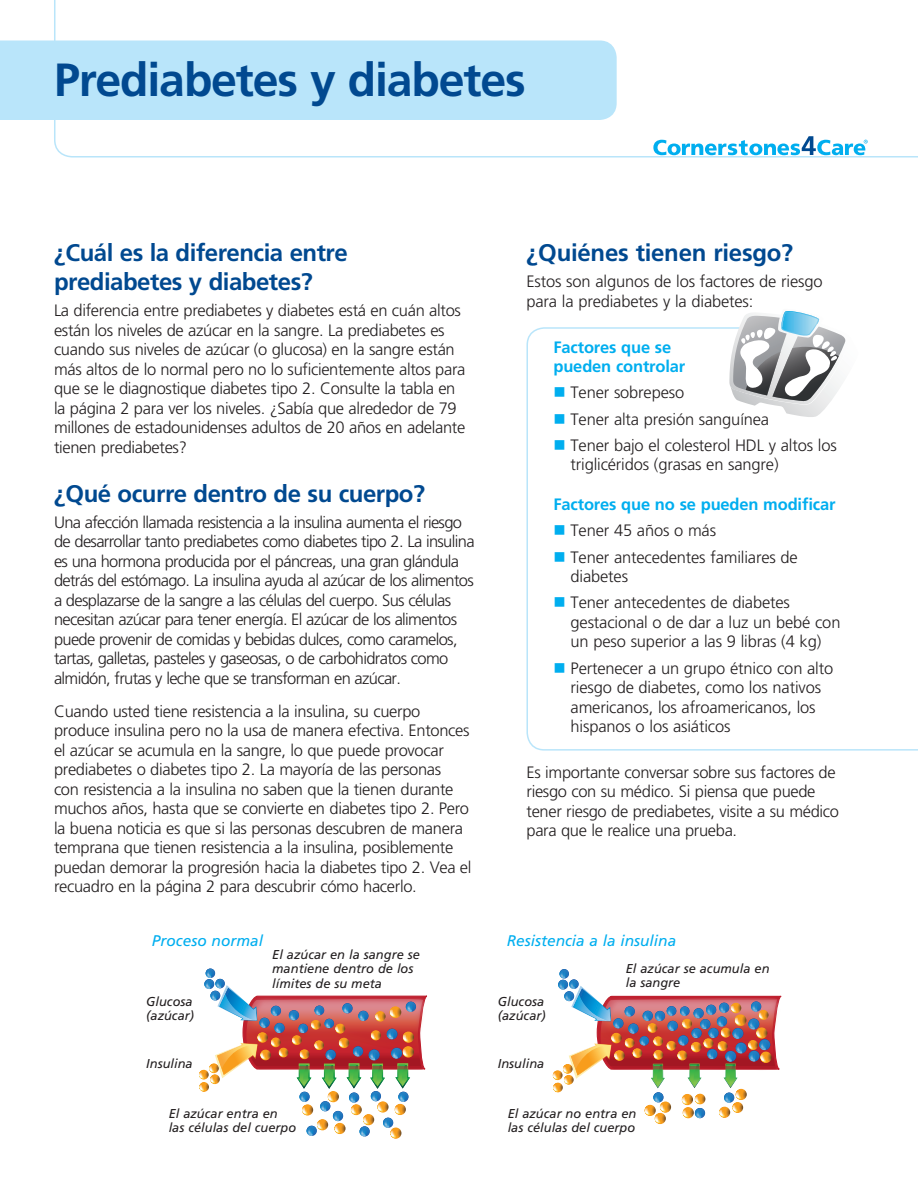
<style>
.page{position:relative;width:918px;height:1188px;background:#fff}
.page>*{position:absolute;margin:0;border:0;box-sizing:border-box;transform-origin:0 0}
.t1{font:700 46.5px "Frutiger";letter-spacing:-.025em;color:#014990}
.t2{font:700 24px/28.8px "Frutiger";letter-spacing:-.02em;color:#014990}
.t3{font:300 16.5px/19.5px "Frutiger";letter-spacing:-.02em;color:#231f20}
.t4{font:300 16.5px/19.5px "Frutiger";letter-spacing:-.04em;color:#231f20}
.t5{font:700 16.5px/19.5px "Frutiger";letter-spacing:-.01em;color:#00aeef}
.t6{font:italic 15.45px "Frutiger";color:#00aeef}
.t7{font:italic 12.9px/14.1px "Frutiger";color:#231f20}
.s1{color:#00aeef}
</style>
<div class="page">
<svg style="left:526px;top:327px;width:392px;height:424px"></svg>
<svg style="left:54px;top:0;width:864px;height:158px"></svg>
<div style="left:0;top:40px;width:617px;height:80px;background:#b9e5fa"></div>
<svg style="left:653px;top:136px;width:215px;height:19px"></svg>
<svg style="left:729px;top:311px;width:130px;height:107px"></svg>
<svg style="left:199px;top:968px;width:228px;height:171px"></svg>
<div style="left:256px;top:1066px;width:167px;height:3px;border:1px solid #be1d2c"></div>
<svg style="left:553px;top:969px;width:229px;height:155px"></svg>
<div style="left:611px;top:1066px;width:166px;height:3px;border:1px solid #be1d2c"></div>
<div style="left:611px;top:996px;width:166px;height:4px;border:1px solid #be1d2c"></div>
<h1 class="t1" style="left:54px;top:52px;width:473px">Prediabetes y diabetes</h1>
<h2 class="t2" style="left:54px;top:238px;width:295px">¿Cuál es la diferencia entre prediabetes y diabetes?</h2>
<p class="t3" style="left:54px;top:301px;width:413px">La diferencia entre prediabetes y diabetes está en cuán altos están los niveles de azúcar en la sangre. La prediabetes es cuando sus niveles de azúcar (o glucosa) en la sangre están más altos de lo normal pero no lo suficientemente altos para que se le diagnostique diabetes tipo 2. Consulte la tabla en la página 2 para ver los niveles. ¿Sabía que alrededor de 79 millones de estadounidenses adultos de 20 años en adelante tienen prediabetes?</p>
<h2 class="t2" style="left:54px;top:479px;width:373px">¿Qué ocurre dentro de su cuerpo?</h2>
<p class="t4" style="left:54px;top:513px;width:422px">Una afección llamada resistencia a la insulina aumenta el riesgo de desarrollar tanto prediabetes como diabetes tipo 2. La insulina es una hormona producida por el páncreas, una gran glándula detrás del estómago. La insulina ayuda al azúcar de los alimentos a desplazarse de la sangre a las células del cuerpo. Sus células necesitan azúcar para tener energía. El azúcar de los alimentos puede provenir de comidas y bebidas dulces, como caramelos, tartas, galletas, pasteles y gaseosas, o de carbohidratos como almidón, frutas y leche que se transforman en azúcar.</p>
<p class="t3" style="left:54px;top:702px;width:419px">Cuando usted tiene resistencia a la insulina, su cuerpo produce insulina pero no la usa de manera efectiva. Entonces el azúcar se acumula en la sangre, lo que puede provocar prediabetes o diabetes tipo 2. La mayoría de las personas<br>con resistencia a la insulina no saben que la tienen durante muchos años, hasta que se convierte en diabetes tipo 2. Pero la buena noticia es que si las personas descubren de manera temprana que tienen resistencia a la insulina, posiblemente puedan demorar la progresión hacia la diabetes tipo 2. Vea el recuadro en la página 2 para descubrir cómo hacerlo.</p>
<h2 class="t2" style="left:526px;top:238px;width:268px">¿Quiénes tienen riesgo?</h2>
<p class="t3" style="left:526px;top:272px;width:298px">Estos son algunos de los factores de riesgo para la prediabetes y la diabetes:</p>
<p class="t5" style="left:553px;top:337px;width:133px">Factores que se pueden controlar</p>
<p class="t3" style="left:553px;top:383px;width:132px"><span class="s1">■</span> Tener sobrepeso</p>
<p class="t3" style="left:553px;top:409px;width:217px"><span class="s1">■</span> Tener alta presión sanguínea</p>
<p class="t3" style="left:571px;top:436px;width:268px;text-indent:-17px"><span class="s1">■</span> Tener bajo el colesterol HDL y altos los triglicéridos (grasas en sangre)</p>
<p class="t5" style="left:554px;top:495px;width:283px">Factores que no se pueden modificar</p>
<p class="t3" style="left:554px;top:521px;width:164px"><span class="s1">■</span> Tener 45 años o más</p>
<p class="t3" style="left:571px;top:547px;width:229px;text-indent:-17px"><span class="s1">■</span> Tener antecedentes familiares de diabetes</p>
<p class="t3" style="left:571px;top:593px;width:271px;text-indent:-17px"><span class="s1">■</span> Tener antecedentes de diabetes gestacional o de dar a luz un bebé con un peso superior a las 9 libras (4 kg)</p>
<p class="t3" style="left:571px;top:658px;width:264px;text-indent:-17px"><span class="s1">■</span> Pertenecer a un grupo étnico con alto riesgo de diabetes, como los nativos americanos, los afroamericanos, los hispanos o los asiáticos</p>
<p class="t3" style="left:527px;top:763px;width:314px">Es importante conversar sobre sus factores de riesgo con su médico. Si piensa que puede tener riesgo de prediabetes, visite a su médico para que le realice una prueba.</p>
<p class="t6" style="left:152px;top:931px;width:113px">Proceso normal</p>
<p class="t6" style="left:507px;top:931px;width:171px">Resistencia a la insulina</p>
<p class="t7" style="left:272px;top:948px;width:149px">El azúcar en la sangre se mantiene dentro de los límites de su meta</p>
<p class="t7" style="left:626px;top:961px;width:145px">El azúcar se acumula en la sangre</p>
<p class="t7" style="left:146px;top:995px;width:49px">Glucosa (azúcar)</p>
<p class="t7" style="left:498px;top:995px;width:49px">Glucosa (azúcar)</p>
<p class="t7" style="left:146px;top:1057px;width:48px">Insulina</p>
<p class="t7" style="left:498px;top:1057px;width:48px">Insulina</p>
<p class="t7" style="left:169px;top:1106px;width:129px">El azúcar entra en las células del cuerpo</p>
<p class="t7" style="left:508px;top:1106px;width:130px">El azúcar no entra en las células del cuerpo</p>
</div>
